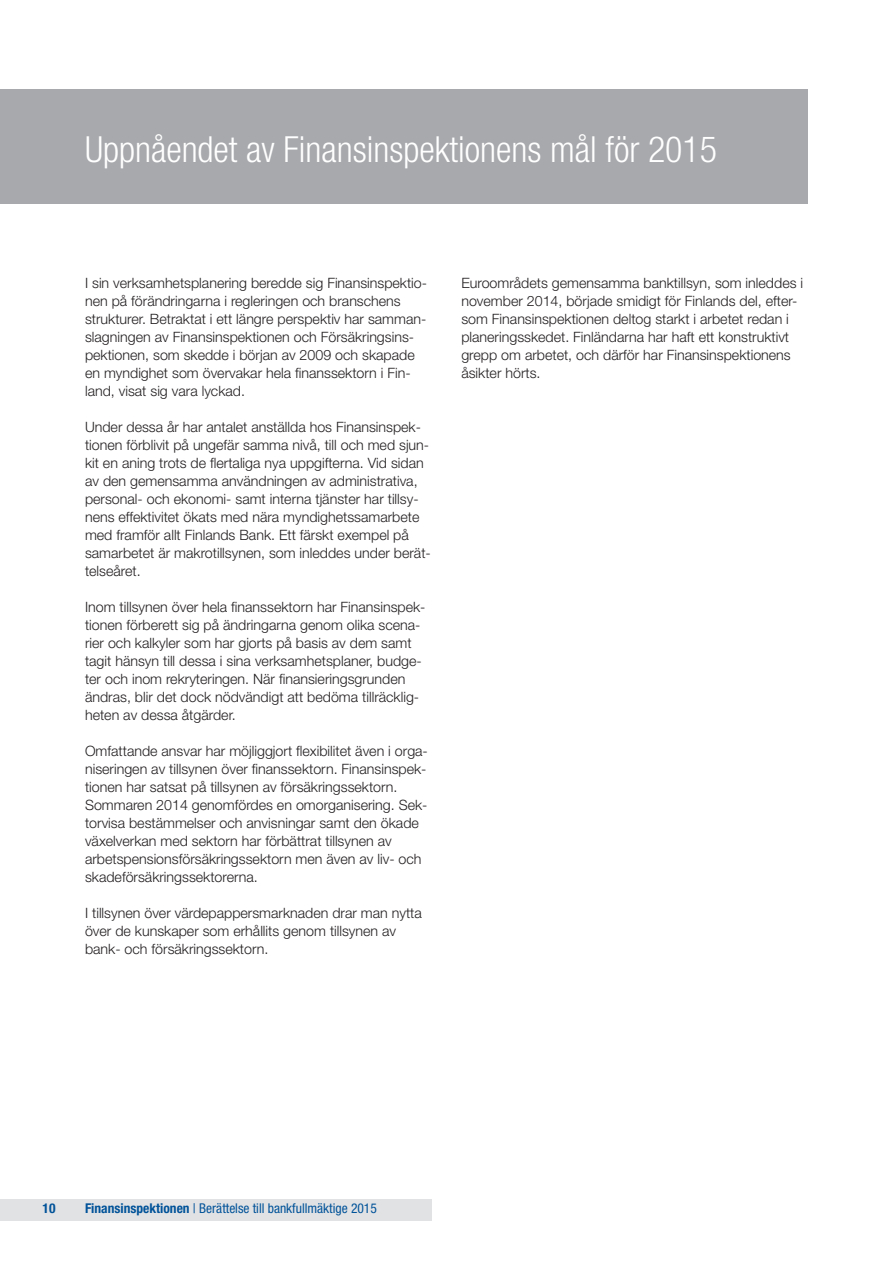
<style>
.page{position:relative;width:893px;height:1263px;background:#fff}
.page>*{position:absolute;margin:0;border:0;box-sizing:border-box;transform-origin:0 0}
.Pääotsikko_harmaalla{font:300 condensed 36px "Helvetica Neue LT Std";color:#fff}
.Leipis{font:300 14.25px/18px "Helvetica Neue LT Std";color:#231f20}
.t1{font:condensed 13.5px "Helvetica Neue LT Std";color:#015399}
.t2{font:700 condensed 13.5px "Helvetica Neue LT Std";color:#015399}
.s1{font-weight:700}
</style>
<div class="page">
<div style="left:0;top:1199px;width:432px;height:21px;background:#e1e2e4"></div>
<div style="left:0;top:89px;width:808px;height:115px;background:#a8a9ad"></div>
<p class="Pääotsikko_harmaalla" style="left:85px;top:129px;width:634px">Uppnåendet av Finansinspektionens mål för 2015</p>
<p class="Leipis" style="left:85px;top:274px;width:344px">I sin verksamhetsplanering beredde sig Finansinspektio&shy;nen på förändringarna i regleringen och branschens strukturer. Betraktat i ett längre perspektiv har samman&shy;slagningen av Finansinspektionen och Försäkringsins&shy;pektionen, som skedde i början av 2009 och skapade en myndighet som övervakar hela finanssektorn i Fin&shy;land, visat sig vara lyckad.</p>
<p class="Leipis" style="left:85px;top:418px;width:347px">Under dessa år har antalet anställda hos Finansinspek&shy;tionen förblivit på ungefär samma nivå, till och med sjun&shy;kit en aning trots de flertaliga nya uppgifterna. Vid sidan av den gemensamma användningen av administrativa, personal- och ekonomi- samt interna tjänster har tillsy&shy;nens effektivitet ökats med nära myndighetssamarbete med framför allt Finlands Bank. Ett färskt exempel på samarbetet är makrotillsynen, som inleddes under berät&shy;telseåret.</p>
<p class="Leipis" style="left:85px;top:598px;width:342px">Inom tillsynen över hela finanssektorn har Finansinspek&shy;tionen förberett sig på ändringarna genom olika scena&shy;rier och kalkyler som har gjorts på basis av dem samt tagit hänsyn till dessa i sina verksamhetsplaner, budge&shy;ter och inom rekryteringen. När finansieringsgrunden ändras, blir det dock nödvändigt att bedöma tillräcklig&shy;heten av dessa åtgärder.</p>
<p class="Leipis" style="left:85px;top:742px;width:344px">Omfattande ansvar har möjliggjort flexibilitet även i orga&shy;niseringen av tillsynen över finanssektorn. Finansinspek&shy;tionen har satsat på tillsynen av försäkringssektorn.<br>Sommaren 2014 genomfördes en omorganisering. Sek&shy;torvisa bestämmelser och anvisningar samt den ökade växelverkan med sektorn har förbättrat tillsynen av arbetspensionsförsäkringssektorn men även av liv- och skadeförsäkringssektorerna.</p>
<p class="Leipis" style="left:85px;top:904px;width:338px">I tillsynen över värdepappersmarknaden drar man nytta över de kunskaper som erhållits genom tillsynen av bank- och försäkringssektorn.</p>
<p class="Leipis" style="left:461px;top:274px;width:343px">Euroområdets gemensamma banktillsyn, som inleddes i november 2014, började smidigt för Finlands del, efter&shy;som Finansinspektionen deltog starkt i arbetet redan i planeringsskedet. Finländarna har haft ett konstruktivt grepp om arbetet, och därför har Finansinspektionens åsikter hörts.</p>
<p class="t2" style="left:43px;top:1200px;width:14px">10</p>
<p class="t1" style="left:85px;top:1200px;width:293px"><span class="s1">Finansinspektionen</span> | Berättelse till bankfullmäktige 2015</p>
</div>
